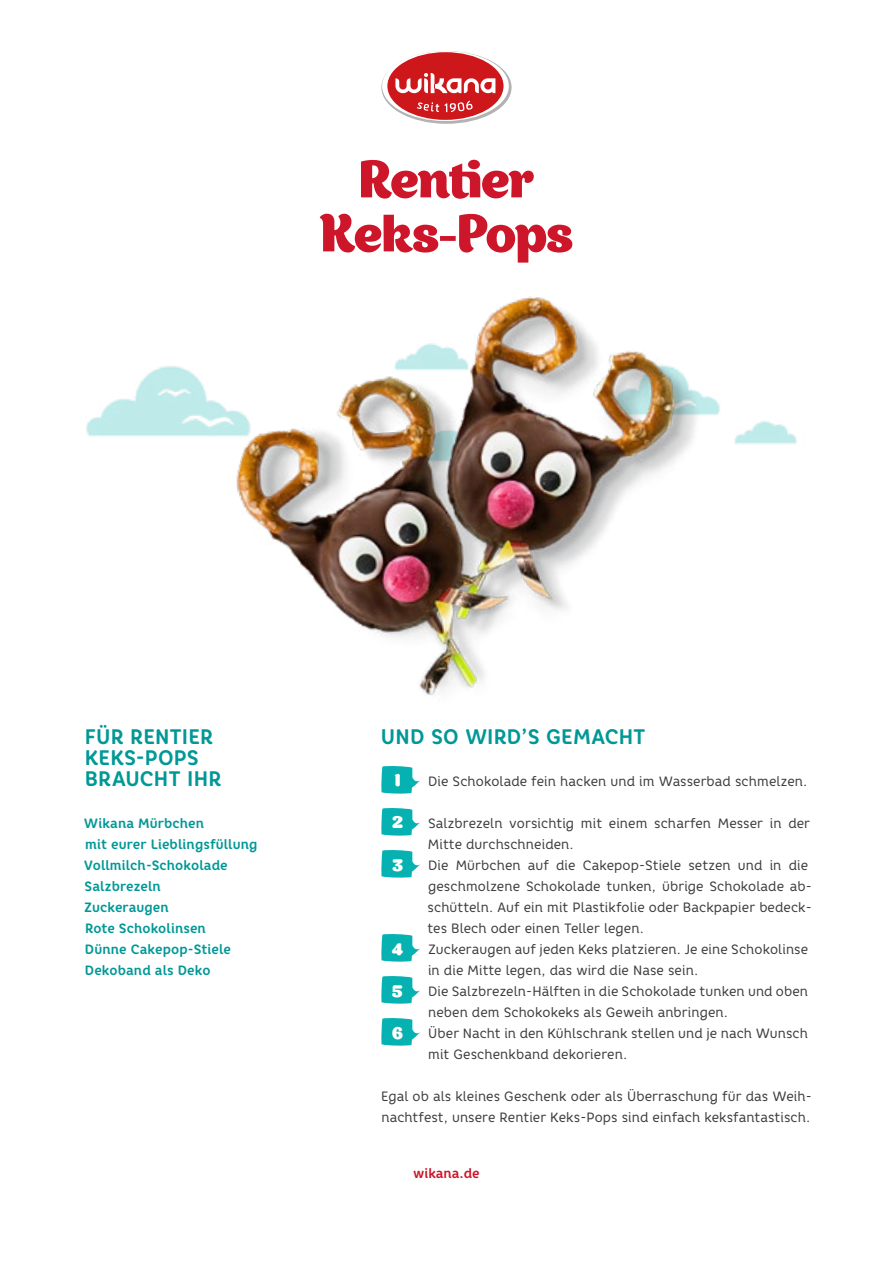
<style>
.page{position:relative;width:893px;height:1263px;background:#fff}
.page>*{position:absolute;margin:0;border:0;box-sizing:border-box;transform-origin:0 0}
.t1{font:51px/54px "Appetite";letter-spacing:-.005em;color:#ce162b;text-align:center}
.t2{font:700 21px/21px "Core Rhino 65";letter-spacing:.01em;color:#009896;scale:.95 1}
.t3{font:21px "Appetite Rounded";color:#fff}
.t4{font:13.5px/21px "Core Rhino 45";letter-spacing:.01em;color:#3c3c3b;scale:.95 1}
.t5{font:700 13.5px/21px "Core Rhino 65";letter-spacing:.01em;color:#009896;scale:.95 1}
.t6{font:700 13.5px "Core Rhino 65";color:#ce162b;scale:.95 1}
.s1{font-family:"Appetite Rounded";font-size:21px;color:#fff}
</style>
<div class="page">
<img style="left:86px;top:366px;width:711px;height:78px">
<svg style="left:381px;top:51px;width:131px;height:73px"></svg>
<svg style="left:382px;top:51px;width:127px;height:70px"></svg>
<div style="left:387px;top:52px;width:116px;height:68px;background:#cd171a;border-radius:50%"></div>
<svg style="left:395px;top:73px;width:100px;height:20px"></svg>
<svg style="left:417px;top:101px;width:56px;height:11px"></svg>
<img style="left:185px;top:296px;width:607px;height:399px">
<svg style="left:381px;top:766px;width:39px;height:28px"></svg>
<svg style="left:381px;top:808px;width:39px;height:28px"></svg>
<svg style="left:381px;top:850px;width:39px;height:28px"></svg>
<svg style="left:381px;top:934px;width:39px;height:28px"></svg>
<svg style="left:381px;top:976px;width:39px;height:28px"></svg>
<svg style="left:381px;top:1018px;width:39px;height:28px"></svg>
<h1 class="t1" style="left:320px;top:153px;width:254px">Rentier<br>Keks-Pops</h1>
<h2 class="t2" style="left:85px;top:726px;width:145px">FÜR RENTIER<br>KEKS-POPS<br>BRAUCHT IHR</h2>
<p class="t5" style="left:84px;top:813px;width:184px">Wikana Mürbchen<br>mit eurer Lieblingsfüllung<br>Vollmilch-Schokolade<br>Salzbrezeln<br>Zuckeraugen<br>Rote Schokolinsen<br>Dünne Cakepop-Stiele<br>Dekoband als Deko</p>
<h2 class="t2" style="left:381px;top:726px;width:280px">UND SO WIRD’S GEMACHT</h2>
<h2 class="t3" style="left:395px;top:765px;width:7px">1</h2>
<p class="t4" style="left:428px;top:771px;width:401px">Die Schokolade fein hacken und im Wasserbad schmelzen.</p>
<p class="t4" style="left:392px;top:813px;width:441px"><span class="s1">2</span> Salzbrezeln vorsichtig mit einem scharfen Messer in der</p>
<p class="t4" style="left:428px;top:834px;width:155px">Mitte durchschneiden.</p>
<p class="t4" style="left:392px;top:855px;width:439px"><span class="s1">3</span> Die Mürbchen auf die Cakepop-Stiele setzen und in die</p>
<p class="t4" style="left:428px;top:876px;width:405px">geschmolzene Schokolade tunken, übrige Schokolade ab-</p>
<p class="t4" style="left:428px;top:897px;width:406px">schütteln. Auf ein mit Plastikfolie oder Backpapier bedeck-</p>
<p class="t4" style="left:427px;top:918px;width:229px">tes Blech oder einen Teller legen.</p>
<p class="t4" style="left:392px;top:939px;width:439px"><span class="s1">4</span> Zuckeraugen auf jeden Keks platzieren. Je eine Schokolinse</p>
<p class="t4" style="left:428px;top:960px;width:286px">in die Mitte legen, das wird die Nase sein.</p>
<p class="t4" style="left:392px;top:981px;width:439px"><span class="s1">5</span> Die Salzbrezeln-Hälften in die Schokolade tunken und oben</p>
<p class="t4" style="left:428px;top:1002px;width:317px">neben dem Schokokeks als Geweih anbringen.</p>
<p class="t4" style="left:392px;top:1023px;width:439px"><span class="s1">6</span> Über Nacht in den Kühlschrank stellen und je nach Wunsch</p>
<p class="t4" style="left:428px;top:1044px;width:211px">mit Geschenkband dekorieren.</p>
<p class="t4" style="left:381px;top:1086px;width:455px">Egal ob als kleines Geschenk oder als Überraschung für das Weih&shy;nachtfest, unsere Rentier Keks-Pops sind einfach keksfantastisch.</p>
<p class="t6" style="left:413px;top:1164px;width:72px">wikana.de</p>
</div>
